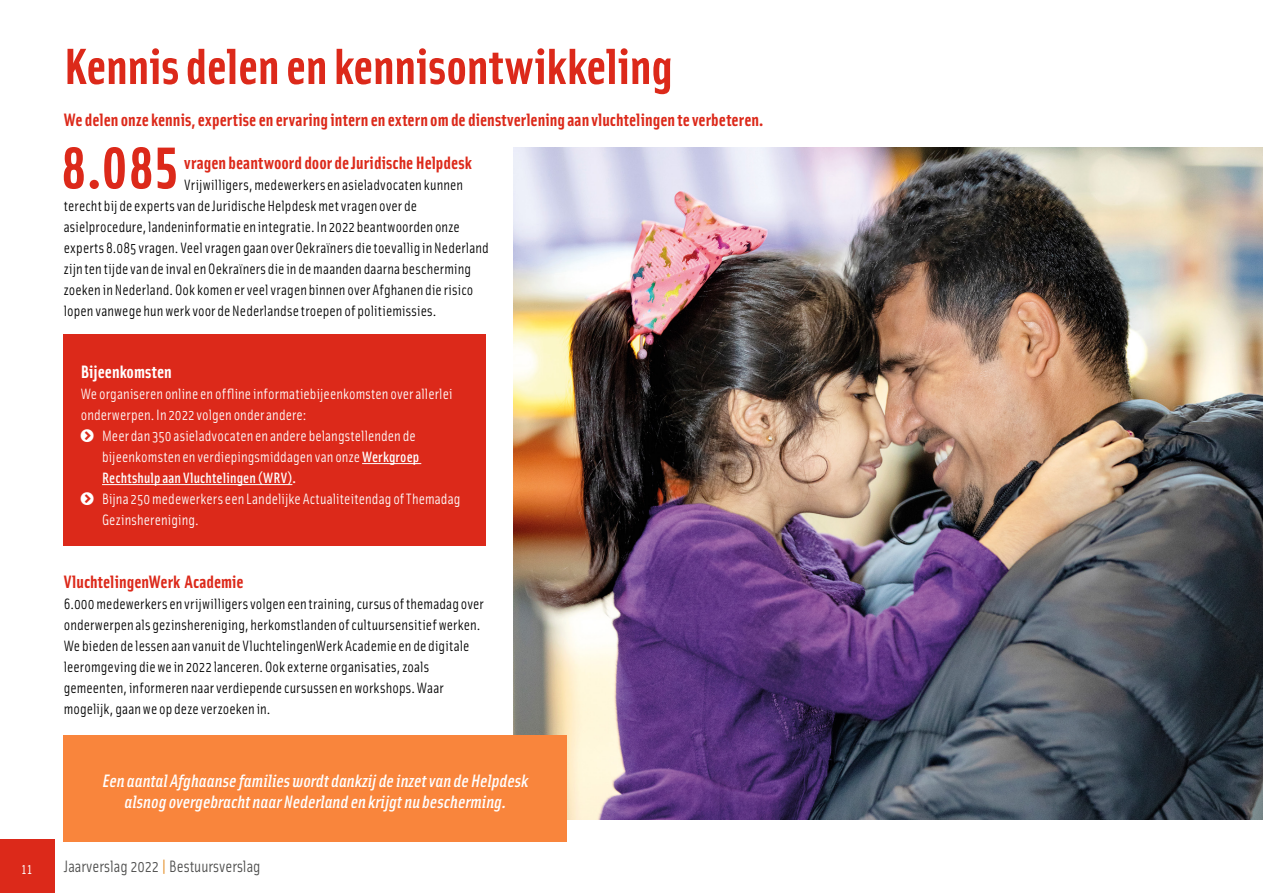
<style>
.page{position:relative;width:1263px;height:893px;background:#fff}
.page>*{position:absolute;margin:0;border:0;box-sizing:border-box;transform-origin:0 0}
.t1{font:700 51px "Solex OT";letter-spacing:-.005em;color:#dc291a}
.t2{font:700 18px "Solex OT";color:#dc291a}
.t3{font:italic 500 18px/21px "Solex OT";color:#fff;text-align:center}
.t4{font:700 18px "Solex OT";color:#fff}
.t5{font:16.5px "Solex OT";color:#4d4d4c}
.t6{font:15px/21px "Solex OT";letter-spacing:.01em;color:#000}
.t7{font:15px/21px "Solex OT";letter-spacing:.005em;color:#fff}
.t8{font:500 15px "Solex OT";letter-spacing:.01em;color:#fff}
.s1{font-weight:500}
.s2{color:#e2881c}
</style>
<div class="page">
<img style="left:513px;top:147px;width:750px;height:672px">
<div style="left:0;top:839px;width:54px;height:54px;background:#dc291a"></div>
<svg style="left:64px;top:147px;width:20px;height:42px"></svg>
<div style="left:90px;top:180px;width:9px;height:9px;background:#dc291a;border-radius:50%"></div>
<svg style="left:104px;top:147px;width:21px;height:42px"></svg>
<svg style="left:131px;top:147px;width:20px;height:42px"></svg>
<svg style="left:158px;top:148px;width:18px;height:41px"></svg>
<div style="left:64px;top:334px;width:422px;height:212px;background:#dc291a"></div>
<hr style="left:362px;top:463px;width:59px;height:1px;background:#fff">
<hr style="left:102px;top:484px;width:190px;height:1px;background:#fff">
<div style="left:64px;top:735px;width:503px;height:107px;background:#f9853c"></div>
<p class="t7" style="left:22px;top:858px;width:12px">11</p>
<p class="t7" style="left:22px;top:860px;width:12px">11</p>
<h1 class="t1" style="left:64px;top:33px;width:610px">Kennis delen en kennisontwikkeling</h1>
<p class="t2" style="left:64px;top:108px;width:701px">We delen onze kennis, expertise en ervaring intern en extern om de dienstverlening aan vluchtelingen te verbeteren.</p>
<p class="t2" style="left:184px;top:151px;width:289px">vragen beantwoord door de Juridische Helpdesk</p>
<p class="t6" style="left:64px;top:174px;width:427px;text-indent:121px">Vrijwilligers, medewerkers en asieladvocaten kunnen terecht bij de experts van de Juridische Helpdesk met vragen over de asielprocedure, landeninformatie en integratie. In 2022 beantwoorden onze experts 8.085 vragen. Veel vragen gaan over Oekraïners die toevallig in Nederland zijn ten tijde van de inval en Oekraïners die in de maanden daarna bescherming zoeken in Nederland. Ook komen er veel vragen binnen over Afghanen die risico lopen vanwege hun werk voor de Nederlandse troepen of politiemissies.</p>
<p class="t4" style="left:81px;top:360px;width:93px">Bijeenkomsten</p>
<p class="t7" style="left:81px;top:383px;width:373px">We organiseren online en offline informatiebijeenkomsten over allerlei</p>
<p class="t7" style="left:81px;top:404px;width:227px">onderwerpen. In 2022 volgen onder andere:</p>
<p class="t7" style="left:102px;top:425px;width:315px">Meer dan 350 asieladvocaten en andere belangstellenden de</p>
<p class="t7" style="left:102px;top:446px;width:319px">bijeenkomsten en verdiepingsmiddagen van onze <span class="s1">Werkgroep</span></p>
<p class="t8" style="left:102px;top:468px;width:195px">Rechtshulp aan Vluchtelingen (WRV).</p>
<p class="t7" style="left:102px;top:488px;width:360px">Bijna 250 medewerkers een Landelijke Actualiteitendag of Themadag<br>Gezinshereniging.</p>
<p class="t2" style="left:64px;top:570px;width:181px">VluchtelingenWerk Academie</p>
<p class="t6" style="left:64px;top:593px;width:422px">6.000 medewerkers en vrijwilligers volgen een training, cursus of themadag over onderwerpen als gezinshereniging, herkomstlanden of cultuursensitief werken.<br>We bieden de lessen aan vanuit de VluchtelingenWerk Academie en de digitale leeromgeving die we in 2022 lanceren. Ook externe organisaties, zoals gemeenten, informeren naar verdiepende cursussen en workshops. Waar mogelijk, gaan we op deze verzoeken in.</p>
<p class="t3" style="left:102px;top:770px;width:428px">Een aantal Afghaanse families wordt dankzij de inzet van de Helpdesk alsnog overgebracht naar Nederland en krijgt nu bescherming.</p>
<p class="t5" style="left:64px;top:856px;width:198px">Jaarverslag 2022 <span class="s2">|</span> Bestuursverslag</p>
</div>
